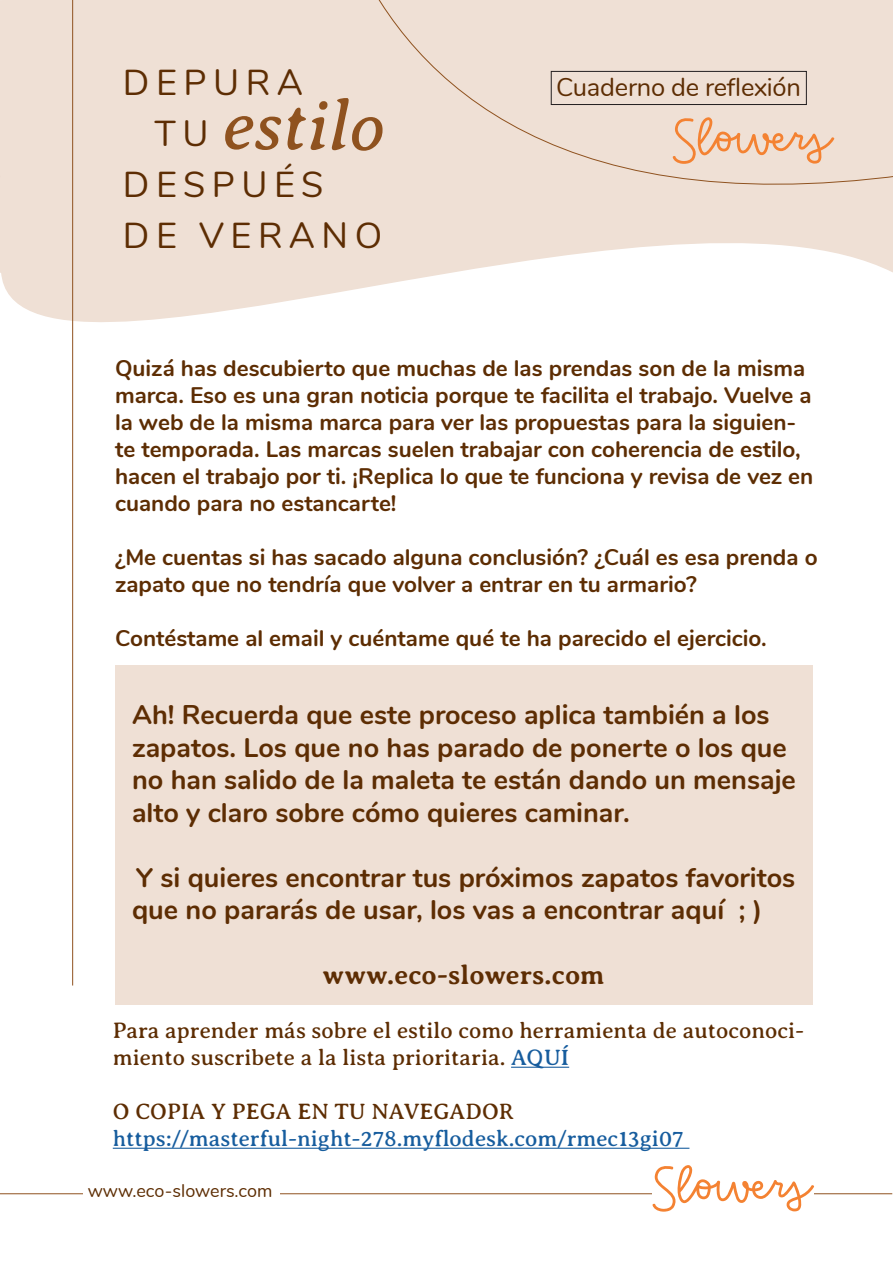
<style>
.page{position:relative;width:893px;height:1263px;background:#fff}
.page>*{position:absolute;margin:0;border:0;box-sizing:border-box;transform-origin:0 0}
.t1{font:italic 72px "Averia Serif Libre";color:#8f521f}
.t2{font:36px "Nunito";letter-spacing:.18em;color:#5d2d03}
.t3{font:700 27px/32.4px "Nunito";color:#5d2d03}
.t4{font:700 27px "Averia Serif Libre";color:#5d2d03}
.t5{font:25.5px "Nunito";letter-spacing:-.01em;color:#5d2d03}
.t6{font:700 22.5px/27px "Nunito";color:#5d2d03}
.t7{font:22.5px/27px "Averia Serif Libre";color:#5d2d03}
.t8{font:22.5px "Averia Serif Libre";color:#175d9e}
.t9{font:18px "Nunito";color:#5d2d03}
.s1{color:#175d9e}
</style>
<div class="page">
<svg style="left:0;top:0;width:317px;height:429px"></svg>
<hr style="left:0;top:1193px;width:892px;height:1px;background:#8f521f">
<div style="left:83px;top:1179px;width:197px;height:30px;background:#fff"></div>
<hr style="left:72px;top:0;width:1px;height:985px;background:#8f521f">
<svg style="left:652px;top:1165px;width:162px;height:46px"></svg>
<svg style="left:317px;top:0;width:576px;height:296px;background:#f0e3d9"></svg>
<div style="left:551px;top:71px;width:256px;height:34px;border:1px solid #231f20"></div>
<svg style="left:672px;top:117px;width:162px;height:47px;background:#efceb7"></svg>
<div style="left:115px;top:665px;width:697px;height:340px;background:#efe0d5"></div>
<hr style="left:511px;top:1067px;width:58px;height:1px;background:#175d9e">
<hr style="left:113px;top:1148px;width:576px;height:1px;background:#175d9e">
<h2 class="t2" style="left:123px;top:56px;width:181px">DEPURA</h2>
<h2 class="t2" style="left:154px;top:107px;width:56px">TU</h2>
<h2 class="t2" style="left:123px;top:158px;width:202px">DESPUÉS</h2>
<h2 class="t2" style="left:123px;top:209px;width:261px">DE VERANO</h2>
<h1 class="t1" style="left:223px;top:83px;width:163px;rotate:1deg">estilo</h1>
<p class="t5" style="left:556px;top:68px;width:246px">Cuaderno de reflexión</p>
<p class="t6" style="left:115px;top:353px;width:700px">Quizá has descubierto que muchas de las prendas son de la misma marca. Eso es una gran noticia porque te facilita el trabajo. Vuelve a la web de la misma marca para ver las propuestas para la siguien&shy;te temporada. Las marcas suelen trabajar con coherencia de estilo, hacen el trabajo por ti. ¡Replica lo que te funciona y revisa de vez en cuando para no estancarte!</p>
<p class="t6" style="left:115px;top:542px;width:704px">¿Me cuentas si has sacado alguna conclusión? ¿Cuál es esa prenda o zapato que no tendría que volver a entrar en tu armario?</p>
<p class="t6" style="left:115px;top:623px;width:653px">Contéstame al email y cuéntame qué te ha parecido el ejercicio.</p>
<p class="t3" style="left:132px;top:697px;width:665px">Ah! Recuerda que este proceso aplica también a los zapatos. Los que no has parado de ponerte o los que no han salido de la maleta te están dando un mensaje alto y claro sobre cómo quieres caminar.</p>
<p class="t3" style="left:132px;top:859px;width:665px">Y si quieres encontrar tus próximos zapatos favoritos que no pararás de usar, los vas a encontrar aquí ; )</p>
<p class="t4" style="left:323px;top:959px;width:283px">www.eco-slowers.com</p>
<p class="t7" style="left:113px;top:1017px;width:693px">Para aprender más sobre el estilo como herramienta de autoconoci&shy;miento suscribete a la lista prioritaria. <span class="s1">AQUÍ</span></p>
<p class="t7" style="left:113px;top:1098px;width:403px">O COPIA Y PEGA EN TU NAVEGADOR</p>
<p class="t8" style="left:113px;top:1126px;width:572px">https://masterful-night-278.myflodesk.com/rmec13gi07</p>
<p class="t9" style="left:88px;top:1178px;width:186px">www.eco-slowers.com</p>
</div>
